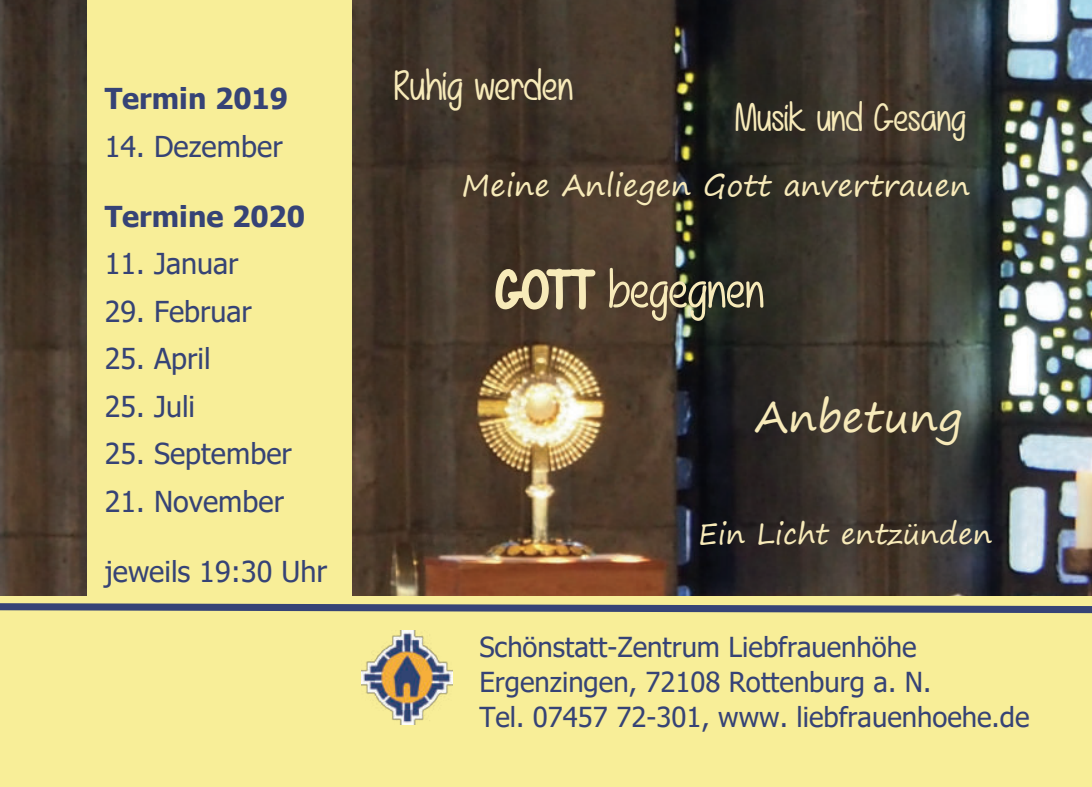
<style>
.page{position:relative;width:1092px;height:787px;background:#fff}
.page>*{position:absolute;margin:0;border:0;box-sizing:border-box;transform-origin:0 0}
.t1{font:42.5px "Segoe Print";color:#f7eab9}
.t2{font:42.5px "Mf Really Awesome";color:#f7eab9}
.t3{font:40px "Mf Really Awesome";color:#f7eab9}
.t4{font:30px "Segoe Print";color:#f7eab9}
.t5{font:28.75px "Tahoma";color:#364376}
.t6{font:700 28.75px "Tahoma";color:#364376}
.t7{font:28.75px "Segoe Print";color:#f7eab9}
.t8{font:27.5px/35px "Tahoma";color:#364376}
.s1{font-size:30px}
</style>
<div class="page">
<img style="left:0;top:0;width:1091px;height:596px">
<div style="left:0;top:596px;width:1091px;height:191px;background:#f8ee98"></div>
<div style="left:87px;top:0;width:265px;height:622px;background:#f8ee98"></div>
<img style="left:361px;top:631px;width:92px;height:93px">
<svg style="left:0;top:603px;width:1091px;height:11px"></svg>
<svg style="left:475px;top:68px;width:82px;height:32px;background:#3e3227"></svg>
<svg style="left:497px;top:270px;width:96px;height:37px;background:#463729"></svg>
<svg style="left:736px;top:102px;width:20px;height:29px"></svg>
<svg style="left:784px;top:101px;width:21px;height:30px"></svg>
<svg style="left:845px;top:101px;width:17px;height:30px"></svg>
<svg style="left:395px;top:68px;width:67px;height:42px;background:#41362b"></svg>
<svg style="left:609px;top:268px;width:154px;height:53px;background:#373126"></svg>
<svg style="left:874px;top:103px;width:91px;height:38px;background:#413b32"></svg>
<p class="t6" style="left:105px;top:78px;width:185px">Termin 2019</p>
<p class="t5" style="left:105px;top:127px;width:179px">14. Dezember</p>
<p class="t6" style="left:105px;top:196px;width:202px">Termine 2020</p>
<p class="t5" style="left:105px;top:244px;width:135px">11. Januar</p>
<p class="t5" style="left:105px;top:292px;width:149px">29. Februar</p>
<p class="t5" style="left:105px;top:339px;width:107px">25. April</p>
<p class="t5" style="left:105px;top:387px;width:92px">25. Juli</p>
<p class="t5" style="left:105px;top:434px;width:189px">25. September</p>
<p class="t5" style="left:105px;top:482px;width:181px">21. November</p>
<p class="t5" style="left:105px;top:552px;width:224px">jeweils 19:30 Uh<span class="s1">r</span></p>
<h1 class="t2" style="left:557px;top:68px;width:17px">■</h1>
<h2 class="t3" style="left:757px;top:101px;width:90px">◆▲ ◆■</h2>
<p class="t4" style="left:461px;top:171px;width:509px">Meine Anliegen Gott anvertrauen</p>
<h1 class="t1" style="left:755px;top:395px;width:209px">Anbetung</h1>
<p class="t7" style="left:698px;top:519px;width:296px">Ein Licht entzünden</p>
<p class="t8" style="left:479px;top:631px;width:551px">Schönstatt-Zentrum Liebfrauenhöhe<br>Ergenzingen, 72108 Rottenburg a. N.<br>Tel. 07457 72-301, www. liebfrauenhoehe.de</p>
</div>
